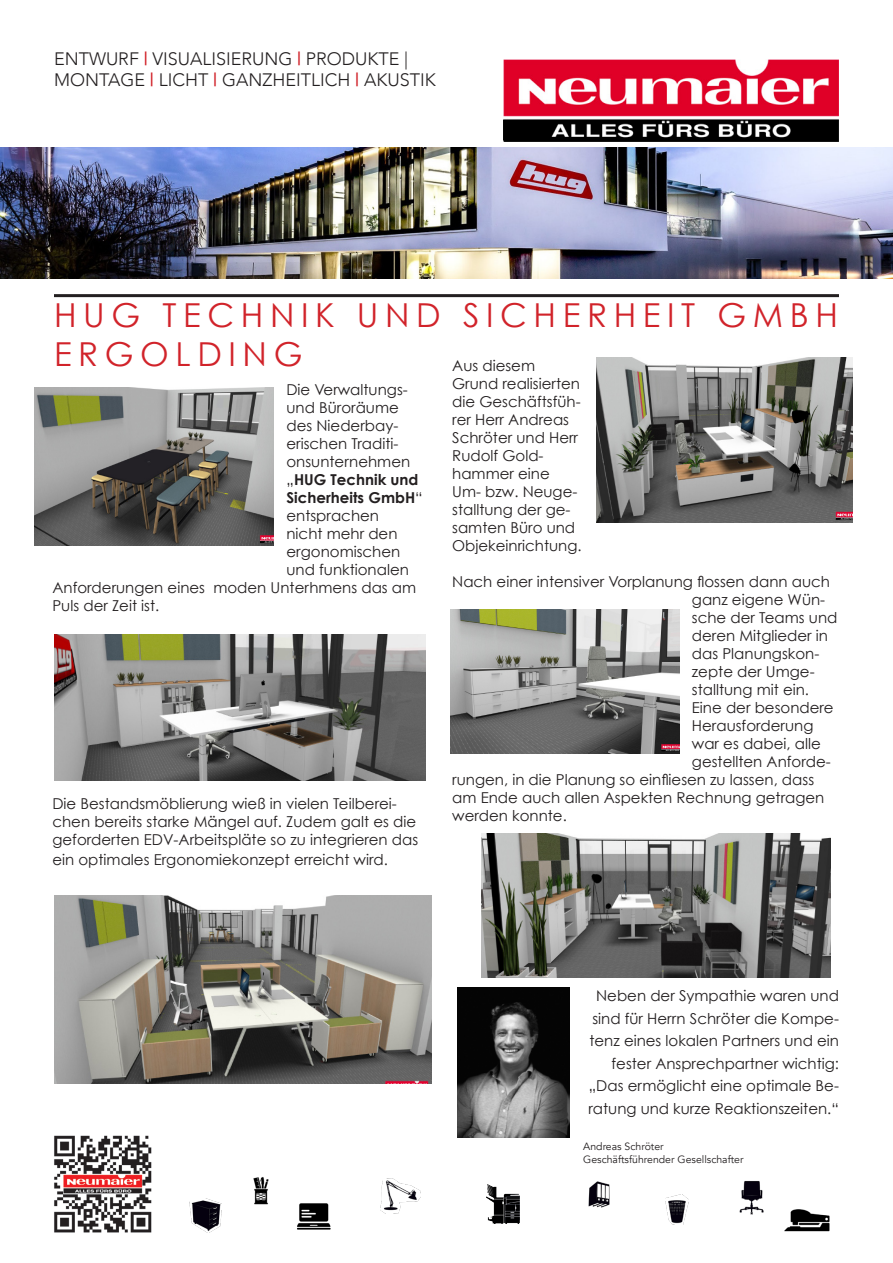
<style>
.page{position:relative;width:893px;height:1263px;background:#fff}
.page>*{position:absolute;margin:0;border:0;box-sizing:border-box;transform-origin:0 0}
.t1{font:33px/39.6px "Century Gothic";letter-spacing:.2em;color:#d1232a}
.t2{font:300 18px "Avenir";color:#231f20}
.t3{font:15px/18px "Century Gothic";color:#231f20}
.t4{font:700 15px "Century Gothic";color:#231f20}
.t5{font:10.5px "Avenir";color:#231f20}
.s1{font-weight:500;color:#d1232a}
.s2{font-weight:400}
</style>
<div class="page">
<img style="left:588px;top:1181px;width:22px;height:27px">
<img style="left:740px;top:1181px;width:24px;height:33px">
<img style="left:253px;top:1177px;width:16px;height:27px">
<img style="left:297px;top:1203px;width:34px;height:27px">
<img style="left:487px;top:1185px;width:32px;height:39px">
<img style="left:784px;top:1209px;width:46px;height:23px">
<img style="left:381px;top:1178px;width:39px;height:35px">
<img style="left:189px;top:1199px;width:33px;height:33px">
<img style="left:666px;top:1195px;width:22px;height:29px">
<img style="left:54px;top:1135px;width:98px;height:98px">
<hr style="left:54px;top:294px;width:785px;height:3px;background:#231f20">
<img style="left:503px;top:60px;width:336px;height:81px">
<img style="left:0;top:148px;width:893px;height:131px">
<img style="left:457px;top:987px;width:113px;height:150px">
<img style="left:54px;top:634px;width:371px;height:146px">
<img style="left:451px;top:609px;width:228px;height:144px">
<img style="left:34px;top:388px;width:240px;height:158px">
<img style="left:54px;top:895px;width:377px;height:188px">
<img style="left:482px;top:833px;width:349px;height:144px">
<img style="left:597px;top:357px;width:255px;height:165px">
<p class="t2" style="left:54px;top:48px;width:356px">ENTWURF <span class="s1">|</span> VISUALISIERUNG <span class="s1">|</span> PRODUKTE |</p>
<p class="t2" style="left:54px;top:70px;width:383px">MONTAGE <span class="s1">|</span> LICHT <span class="s1">|</span> GANZHEITLICH <span class="s1">|</span> AKUSTIK</p>
<p class="t1" style="left:54px;top:294px;width:785px">HUG TECHNIK UND SICHERHEIT GMBH<br>ERGOLDING</p>
<p class="t3" style="left:286px;top:380px;width:123px">Die Verwaltungs-</p>
<p class="t3" style="left:286px;top:398px;width:114px">und Büroräume</p>
<p class="t3" style="left:286px;top:416px;width:113px">des Niederbay-</p>
<p class="t3" style="left:286px;top:434px;width:114px">erischen Traditi-</p>
<p class="t3" style="left:286px;top:452px;width:125px">onsunternehmen</p>
<p class="t4" style="left:286px;top:470px;width:134px"><span class="s2">„</span>HUG Technik und</p>
<p class="t4" style="left:286px;top:488px;width:138px">Sicherheits GmbH<span class="s2">“</span></p>
<p class="t3" style="left:286px;top:506px;width:94px">entsprachen</p>
<p class="t3" style="left:286px;top:524px;width:113px">nicht mehr den</p>
<p class="t3" style="left:286px;top:542px;width:115px">ergonomischen</p>
<p class="t3" style="left:286px;top:560px;width:124px">und funktionalen</p>
<p class="t3" style="left:52px;top:578px;width:365px">Anforderungen eines moden Unterhmens das am</p>
<p class="t3" style="left:52px;top:596px;width:108px">Puls der Zeit ist.</p>
<p class="t3" style="left:452px;top:356px;width:131px">Aus diesem<br>Grund realisierten die Geschäftsfüh&shy;rer Herr Andreas<br>Schröter und Herr<br>Rudolf Gold&shy;hammer eine<br>Um- bzw. Neuge&shy;stalltung der ge&shy;samten Büro und<br>Objekeinrichtung.</p>
<p class="t3" style="left:692px;top:572px;width:147px;text-indent:-240px">Nach einer intensiver Vorplanung flossen dann auch ganz eigene Wün&shy;sche der Teams und deren Mitglieder in das Planungskon&shy;zepte der Umge&shy;stalltung mit ein.</p>
<p class="t3" style="left:692px;top:698px;width:143px">Eine der besondere</p>
<p class="t3" style="left:692px;top:716px;width:123px">Herausforderung</p>
<p class="t3" style="left:692px;top:734px;width:130px">war es dabei, alle</p>
<p class="t3" style="left:692px;top:752px;width:140px">gestellten Anforde-</p>
<p class="t3" style="left:452px;top:770px;width:363px">rungen, in die Planung so einfliesen zu lassen, dass</p>
<p class="t3" style="left:452px;top:788px;width:374px">am Ende auch allen Aspekten Rechnung getragen</p>
<p class="t3" style="left:452px;top:806px;width:116px">werden konnte.</p>
<p class="t3" style="left:52px;top:794px;width:367px">Die Bestandsmöblierung wieß in vielen Teilberei&shy;chen bereits starke Mängel auf. Zudem galt es die geforderten EDV-Arbeitspläte so zu integrieren das</p>
<p class="t3" style="left:52px;top:850px;width:337px">ein optimales Ergonomiekonzept erreicht wird.</p>
<p class="t3" style="left:588px;top:984px;width:252px;line-height:22.5px;text-align:right">Neben der Sympathie waren und sind für Herrn Schröter die Kompe&shy;tenz eines lokalen Partners und ein fester Ansprechpartner wichtig: „Das ermöglicht eine optimale Be&shy;ratung und kurze Reaktionszeiten.“</p>
<p class="t5" style="left:583px;top:1140px;width:82px">Andreas Schröter</p>
<p class="t5" style="left:583px;top:1153px;width:162px">Geschäftsführender Gesellschafter</p>
</div>
